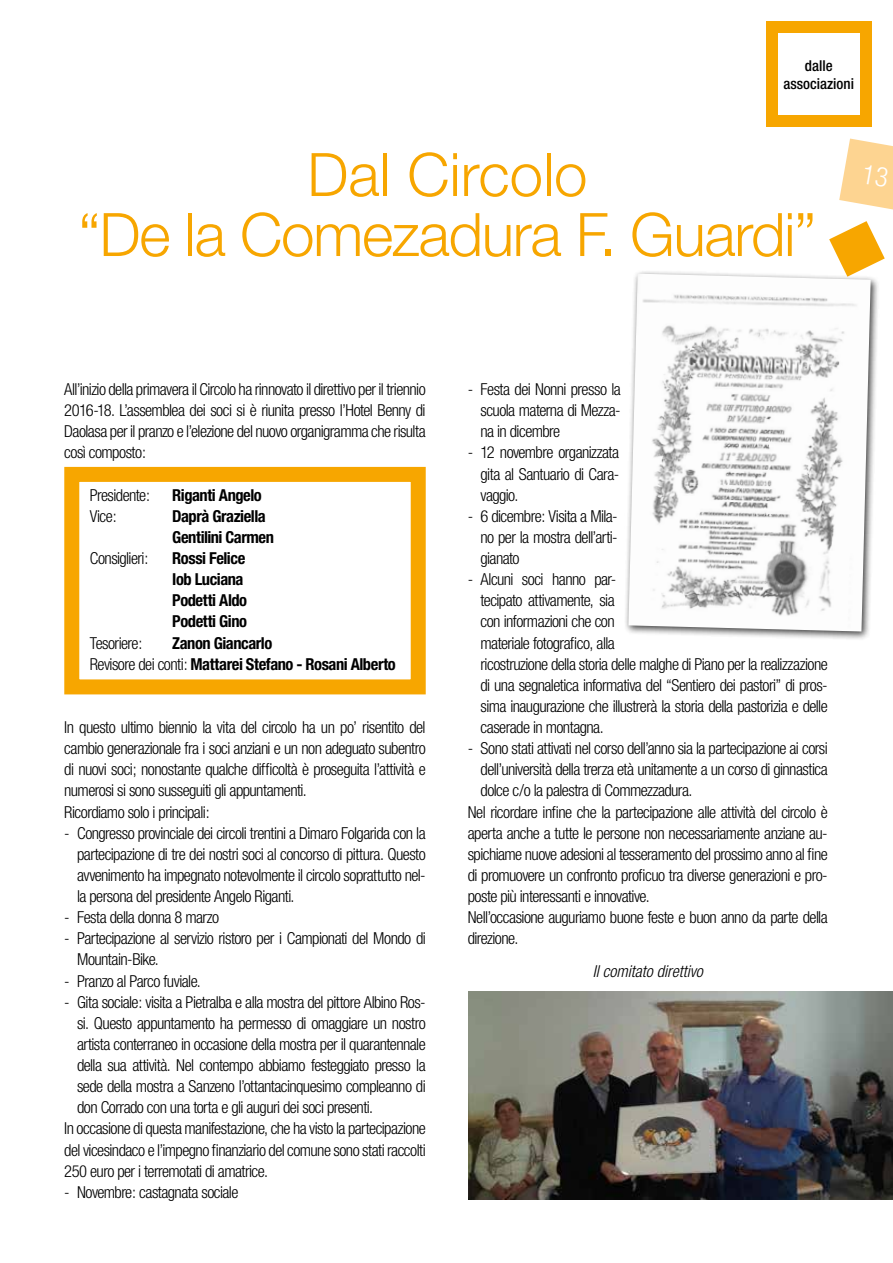
<style>
.page{position:relative;width:893px;height:1263px;background:#fff}
.page>*{position:absolute;margin:0;border:0;box-sizing:border-box;transform-origin:0 0}
.t1{font:300 60px/60px "Helvetica Neue";letter-spacing:-.02em;color:#f7a600;text-align:center}
.t2{font:300 condensed 16.5px/21.1px "Helvetica Neue";letter-spacing:-.035em;color:#000;text-align:justify}
.t3{font:700 condensed 16.5px/21.1px "Helvetica Neue";letter-spacing:-.03em;color:#000}
.t4{font:italic 300 condensed 16.5px "Helvetica Neue";color:#000}
.t5{font:500 condensed 15px/18px "Helvetica Neue";color:#000;text-align:center}
.s1{font-weight:300}
</style>
<div class="page">
<svg style="left:829px;top:221px;width:56px;height:48px"></svg>
<div style="left:766px;top:21px;width:106px;height:105px;background:#f7a600"></div>
<div style="left:779px;top:33px;width:81px;height:81px;background:#fff"></div>
<img style="left:468px;top:991px;width:425px;height:208px">
<div style="left:624px;top:269px;width:256px;height:372px;background:#000;opacity:.75"></div>
<img style="left:628px;top:274px;width:243px;height:357px">
<div style="left:64px;top:467px;width:362px;height:227px;border:15px solid #f7a600"></div>
<svg style="left:839px;top:139px;width:54px;height:70px"></svg>
<p class="t5" style="left:783px;top:56px;width:72px">dalle associazioni</p>
<h1 class="t1" style="left:78px;top:143px;width:739px">Dal Circolo<br>“De la Comezadura F. Guardi”</h1>
<p class="t2" style="left:64px;top:379px;width:363px">All’inizio della primavera il Circolo ha rinnovato il direttivo per il triennio 2016-18. L’assemblea dei soci si è riunita presso l’Hotel Benny di Daolasa per il pranzo e l’elezione del nuovo organigramma che risulta così composto:</p>
<p class="t2" style="left:90px;top:484px;width:62px">Presidente:</p>
<p class="t3" style="left:172px;top:484px;width:91px">Riganti Angelo</p>
<p class="t2" style="left:90px;top:505px;width:28px">Vice:</p>
<p class="t3" style="left:172px;top:505px;width:103px">Daprà Graziella<br>Gentilini Carmen</p>
<p class="t2" style="left:90px;top:547px;width:60px">Consiglieri:</p>
<p class="t3" style="left:172px;top:547px;width:76px">Rossi Felice<br>Iob Luciana<br>Podetti Aldo<br>Podetti Gino</p>
<p class="t2" style="left:90px;top:632px;width:54px">Tesoriere:</p>
<p class="t3" style="left:90px;top:632px;width:308px;text-indent:82px">Zanon Giancarlo<br><span class="s1">Revisore dei conti:</span> Mattarei Stefano - Rosani Alberto</p>
<p class="t2" style="left:64px;top:716px;width:363px;text-align:left">In questo ultimo biennio la vita del circolo ha un po’ risentito del cambio generazionale fra i soci anziani e un non adeguato subentro di nuovi soci; nonostante qualche difficoltà è proseguita l’attività e numerosi si sono susseguiti gli appuntamenti.<br>Ricordiamo solo i principali:</p>
<p class="t2" style="left:77px;top:822px;width:350px;text-indent:-13px">- Congresso provinciale dei circoli trentini a Dimaro Folgarida con la partecipazione di tre dei nostri soci al concorso di pittura. Questo avvenimento ha impegnato notevolmente il circolo soprattutto nel&shy;la persona del presidente Angelo Riganti.</p>
<p class="t2" style="left:64px;top:907px;width:156px">- Festa della donna 8 marzo</p>
<p class="t2" style="left:77px;top:928px;width:350px;text-indent:-13px">- Partecipazione al servizio ristoro per i Campionati del Mondo di<br>Mountain-Bike.</p>
<p class="t2" style="left:64px;top:970px;width:138px">- Pranzo al Parco fuviale.</p>
<p class="t2" style="left:64px;top:991px;width:363px">- Gita sociale: visita a Pietralba e alla mostra del pittore Albino Ros-</p>
<p class="t2" style="left:77px;top:1012px;width:350px">si. Questo appuntamento ha permesso di omaggiare un nostro</p>
<p class="t2" style="left:77px;top:1033px;width:350px">artista conterraneo in occasione della mostra per il quarantennale</p>
<p class="t2" style="left:77px;top:1054px;width:350px">della sua attività. Nel contempo abbiamo festeggiato presso la</p>
<p class="t2" style="left:77px;top:1075px;width:350px">sede della mostra a Sanzeno l’ottantacinquesimo compleanno di</p>
<p class="t2" style="left:77px;top:1097px;width:297px">don Corrado con una torta e gli auguri dei soci presenti.</p>
<p class="t2" style="left:64px;top:1118px;width:363px">In occasione di questa manifestazione, che ha visto la partecipazione</p>
<p class="t2" style="left:64px;top:1139px;width:363px">del vicesindaco e l’impegno finanziario del comune sono stati raccolti</p>
<p class="t2" style="left:64px;top:1160px;width:205px">250 euro per i terremotati di amatrice.</p>
<p class="t2" style="left:64px;top:1181px;width:176px">- Novembre: castagnata sociale</p>
<p class="t2" style="left:480px;top:379px;width:142px;text-indent:-13px">- Festa dei Nonni presso la scuola materna di Mezza&shy;na in dicembre</p>
<p class="t2" style="left:480px;top:442px;width:140px;text-indent:-13px">- 12 novembre organizzata gita al Santuario di Cara&shy;vaggio.</p>
<p class="t2" style="left:480px;top:505px;width:139px;text-indent:-13px">- 6 dicembre: Visita a Mila&shy;no per la mostra dell’arti&shy;gianato</p>
<p class="t2" style="left:480px;top:569px;width:349px;text-align:left;text-indent:-13px">- Alcuni soci hanno par-<br>tecipato attivamente, sia<br>con informazioni che con<br>materiale fotografico, alla<br>ricostruzione della storia delle malghe di Piano per la realizzazione di una segnaletica informativa del “Sentiero dei pastori” di pros&shy;sima inaugurazione che illustrerà la storia della pastorizia e delle caserade in montagna.</p>
<p class="t2" style="left:468px;top:738px;width:362px">- Sono stati attivati nel corso dell’anno sia la partecipazione ai corsi</p>
<p class="t2" style="left:480px;top:759px;width:349px">dell’università della trerza età unitamente a un corso di ginnastica</p>
<p class="t2" style="left:480px;top:780px;width:213px">dolce c/o la palestra di Commezzadura.</p>
<p class="t2" style="left:468px;top:801px;width:361px">Nel ricordare infine che la partecipazione alle attività del circolo è</p>
<p class="t2" style="left:468px;top:822px;width:361px">aperta anche a tutte le persone non necessariamente anziane au-</p>
<p class="t2" style="left:468px;top:843px;width:362px">spichiame nuove adesioni al tesseramento del prossimo anno al fine</p>
<p class="t2" style="left:468px;top:864px;width:361px">di promuovere un confronto proficuo tra diverse generazioni e pro-</p>
<p class="t2" style="left:468px;top:885px;width:184px">poste più interessanti e innovative.</p>
<p class="t2" style="left:468px;top:907px;width:361px">Nell’occasione auguriamo buone feste e buon anno da parte della</p>
<p class="t2" style="left:468px;top:928px;width:52px">direzione.</p>
<p class="t4" style="left:593px;top:962px;width:112px">Il comitato direttivo</p>
</div>
